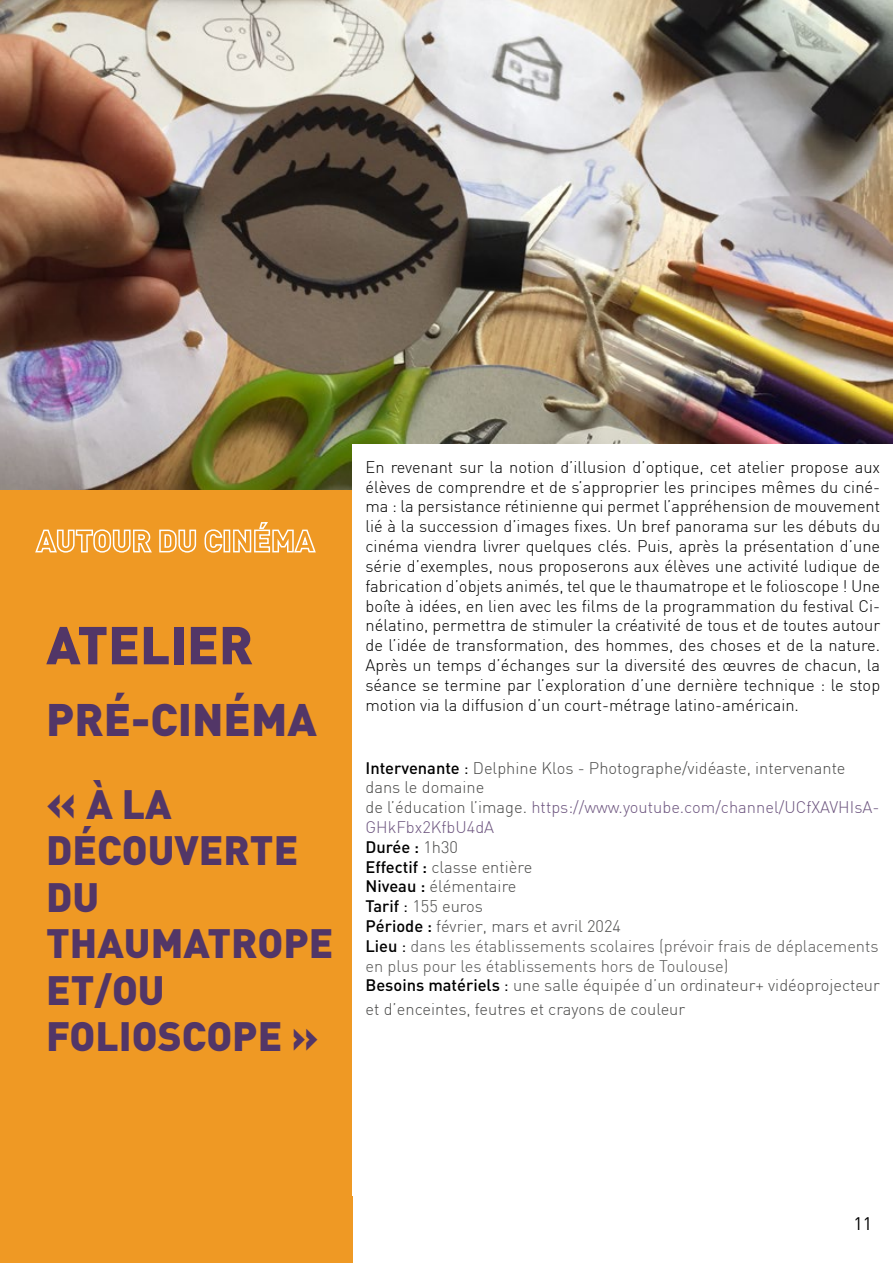
<style>
.page{position:relative;width:893px;height:1263px;background:#fff}
.page>*{position:absolute;margin:0;border:0;box-sizing:border-box;transform-origin:0 0}
.t1{font:900 52.5px "DIN";color:#523667}
.t2{font:900 45px "DIN";color:#523667}
.t3{font:900 40.5px/46.5px "DIN";color:#523667}
.t4{font:18px "DIN";color:#000}
.t5{font:300 16.5px/19.8px "DIN";color:#000;text-align:justify}
.t6{font:300 16.5px/19.8px "DIN";color:#4a4a49}
.s1{font-size:45px}
.s2{font-weight:500;color:#000}
.s3{font-weight:400;color:#000}
.s4{color:#6c547e}
.s5{color:#575756}
</style>
<div class="page">
<div style="left:0;top:486px;width:352px;height:777px;background:#ef9924"></div>
<img style="left:0;top:0;width:893px;height:489px">
<div style="left:353px;top:444px;width:540px;height:752px;background:#fff"></div>
<svg style="left:35px;top:529px;width:162px;height:24px"></svg>
<svg style="left:204px;top:529px;width:19px;height:24px"></svg>
<div style="left:223px;top:530px;width:7px;height:22px;border:2px solid #fff"></div>
<svg style="left:233px;top:522px;width:83px;height:31px"></svg>
<h1 class="t1" style="left:46px;top:610px;width:208px">ATELIER</h1>
<h2 class="t2" style="left:46px;top:690px;width:272px">PRÉ-CINÉMA</h2>
<h3 class="t3" style="left:46px;top:779px;width:289px"><span class="s1">«</span> À LA<br>DÉCOUVERTE<br>DU<br>THAUMATROPE<br>ET/OU<br>FOLIOSCOPE »</h3>
<p class="t5" style="left:365px;top:457px;width:516px">En revenant sur la notion d’illusion d’optique, cet atelier propose aux élèves de comprendre et de s’approprier les principes mêmes du ciné&shy;ma : la persistance rétinienne qui permet l’appréhension de mouvement lié à la succession d’images fixes. Un bref panorama sur les débuts du cinéma viendra livrer quelques clés. Puis, après la présentation d’une série d’exemples, nous proposerons aux élèves une activité ludique de fabrication d’objets animés, tel que le thaumatrope et le folioscope ! Une boîte à idées, en lien avec les films de la programmation du festival Ci&shy;nélatino, permettra de stimuler la créativité de tous et de toutes autour de l’idée de transformation, des hommes, des choses et de la nature.<br>Après un temps d’échanges sur la diversité des œuvres de chacun, la séance se termine par l’exploration d’une dernière technique : le stop motion via la diffusion d’un court-métrage latino-américain.</p>
<p class="t6" style="left:365px;top:757px;width:516px"><span class="s2">Intervenante</span> <span class="s3">:</span> Delphine Klos - Photographe/vidéaste, intervenante dans le domaine<br>de l’éducation l’image. <span class="s4">https://www.youtube.com/channel/UCfXAVHIsA-GHkFbx2KfbU4dA<br></span><span class="s2">Durée :</span> 1h30<br><span class="s2">Effectif :</span> classe entière<br><span class="s2">Niveau :</span> élémentaire<br><span class="s2">Tarif</span> <span class="s3">:</span> 155 euros<br><span class="s2">Période :</span> février, mars et avril 2024<br><span class="s2">Lieu</span> <span class="s3">:</span> <span class="s5">dans les établissements scolaires (prévoir frais de déplacements en plus pour les établissements hors de Toulouse)<br></span><span class="s2">Besoins matériels</span> <span class="s3">:</span> une salle équipée d’un ordinateur+ vidéoprojecteur</p>
<p class="t6" style="left:365px;top:999px;width:321px">et d’enceintes, feutres et crayons de couleur</p>
<p class="t4" style="left:853px;top:1212px;width:20px">11</p>
</div>
